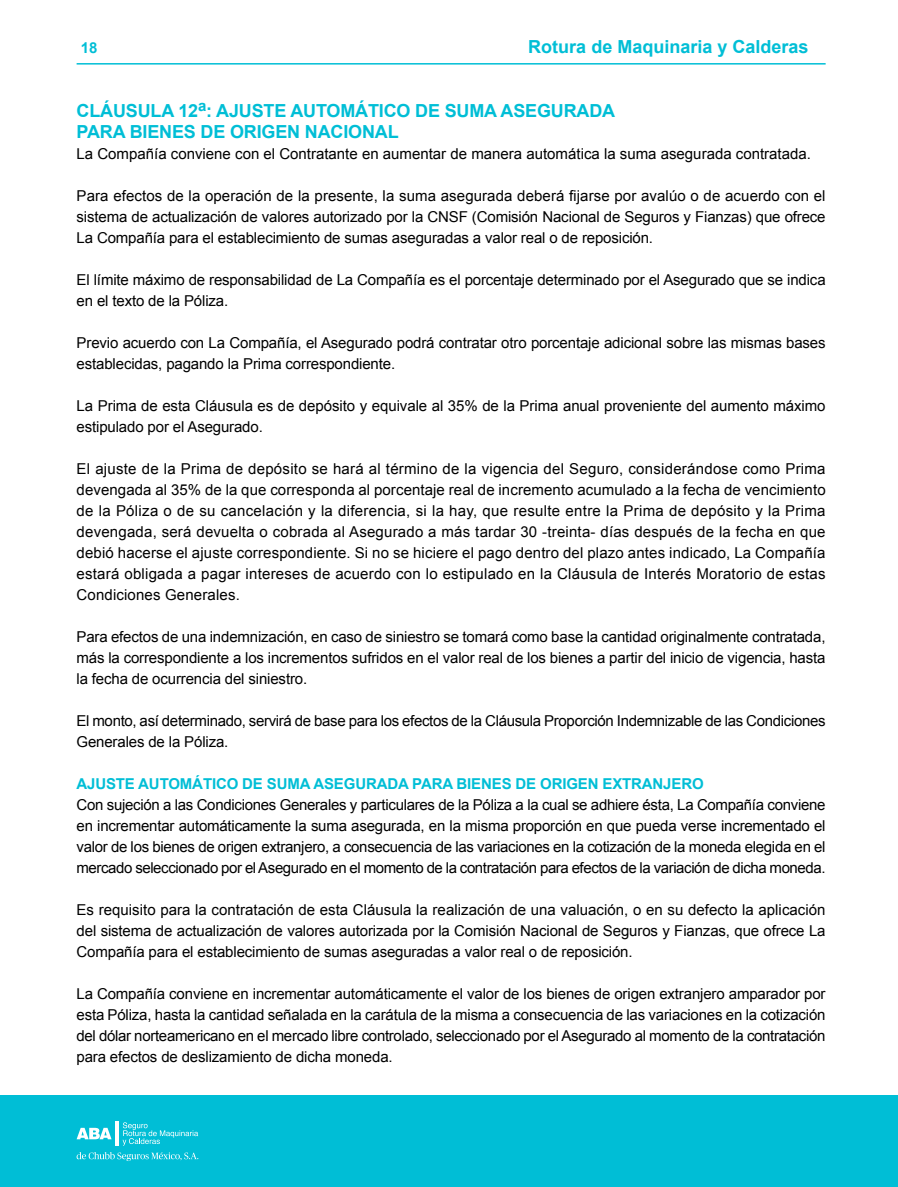
<style>
.page{position:relative;width:898px;height:1187px;background:#fff}
.page>*{position:absolute;margin:0;border:0;box-sizing:border-box;transform-origin:0 0}
.t1{font:700 18px/21px "Arial";letter-spacing:-.01em;color:#00bed6}
.t2{font:15px/21px "Arial";letter-spacing:-.01em;color:#000;text-align:justify}
.t3{font:700 15px "Arial";letter-spacing:-.01em;color:#00bed6}
</style>
<div class="page">
<hr style="left:77px;top:63px;width:748px;height:2px;background:#00bed6">
<div style="left:0;top:1095px;width:897px;height:91px;background:#00bed6"></div>
<svg style="left:122px;top:1122px;width:76px;height:23px"></svg>
<svg style="left:77px;top:1127px;width:34px;height:12px"></svg>
<hr style="left:115px;top:1121px;width:4px;height:24px;background:#fff">
<svg style="left:77px;top:1152px;width:121px;height:8px"></svg>
<p class="t3" style="left:81px;top:38px;width:18px">18</p>
<p class="t1" style="left:528px;top:36px;width:282px">Rotura de Maquinaria y Calderas</p>
<p class="t1" style="left:77px;top:100px;width:540px">CLÁUSULA 12<sup>a</sup>: AJUSTE AUTOMÁTICO DE SUMA ASEGURADA<br>PARA BIENES DE ORIGEN NACIONAL</p>
<p class="t2" style="left:77px;top:143px;width:735px">La Compañía conviene con el Contratante en aumentar de manera automática la suma asegurada contratada.</p>
<p class="t2" style="left:77px;top:185px;width:750px">Para efectos de la operación de la presente, la suma asegurada deberá fijarse por avalúo o de acuerdo con el sistema de actualización de valores autorizado por la CNSF (Comisión Nacional de Seguros y Fianzas) que ofrece La Compañía para el establecimiento de sumas aseguradas a valor real o de reposición.</p>
<p class="t2" style="left:77px;top:269px;width:750px">El límite máximo de responsabilidad de La Compañía es el porcentaje determinado por el Asegurado que se indica en el texto de la Póliza.</p>
<p class="t2" style="left:77px;top:332px;width:750px">Previo acuerdo con La Compañía, el Asegurado podrá contratar otro porcentaje adicional sobre las mismas bases establecidas, pagando la Prima correspondiente.</p>
<p class="t2" style="left:77px;top:395px;width:750px">La Prima de esta Cláusula es de depósito y equivale al 35% de la Prima anual proveniente del aumento máximo estipulado por el Asegurado.</p>
<p class="t2" style="left:76px;top:458px;width:750px">El ajuste de la Prima de depósito se hará al término de la vigencia del Seguro, considerándose como Prima devengada al 35% de la que corresponda al porcentaje real de incremento acumulado a la fecha de vencimiento de la Póliza o de su cancelación y la diferencia, si la hay, que resulte entre la Prima de depósito y la Prima devengada, será devuelta o cobrada al Asegurado a más tardar 30 -treinta- días después de la fecha en que debió hacerse el ajuste correspondiente. Si no se hiciere el pago dentro del plazo antes indicado, La Compañía estará obligada a pagar intereses de acuerdo con lo estipulado en la Cláusula de Interés Moratorio de estas Condiciones Generales.</p>
<p class="t2" style="left:76px;top:626px;width:750px">Para efectos de una indemnización, en caso de siniestro se tomará como base la cantidad originalmente contratada, más la correspondiente a los incrementos sufridos en el valor real de los bienes a partir del inicio de vigencia, hasta la fecha de ocurrencia del siniestro.</p>
<p class="t2" style="left:76px;top:710px;width:750px">El monto, así determinado, servirá de base para los efectos de la Cláusula Proporción Indemnizable de las Condiciones<br>Generales de la Póliza.</p>
<p class="t3" style="left:76px;top:774px;width:628px">AJUSTE AUTOMÁTICO DE SUMA ASEGURADA PARA BIENES DE ORIGEN EXTRANJERO</p>
<p class="t2" style="left:76px;top:794px;width:750px">Con sujeción a las Condiciones Generales y particulares de la Póliza a la cual se adhiere ésta, La Compañía conviene en incrementar automáticamente la suma asegurada, en la misma proporción en que pueda verse incrementado el valor de los bienes de origen extranjero, a consecuencia de las variaciones en la cotización de la moneda elegida en el mercado seleccionado por el Asegurado en el momento de la contratación para efectos de la variación de dicha moneda.</p>
<p class="t2" style="left:76px;top:899px;width:750px">Es requisito para la contratación de esta Cláusula la realización de una valuación, o en su defecto la aplicación del sistema de actualización de valores autorizada por la Comisión Nacional de Seguros y Fianzas, que ofrece La Compañía para el establecimiento de sumas aseguradas a valor real o de reposición.</p>
<p class="t2" style="left:76px;top:983px;width:750px">La Compañía conviene en incrementar automáticamente el valor de los bienes de origen extranjero amparador por esta Póliza, hasta la cantidad señalada en la carátula de la misma a consecuencia de las variaciones en la cotización del dólar norteamericano en el mercado libre controlado, seleccionado por el Asegurado al momento de la contratación para efectos de deslizamiento de dicha moneda.</p>
</div>
